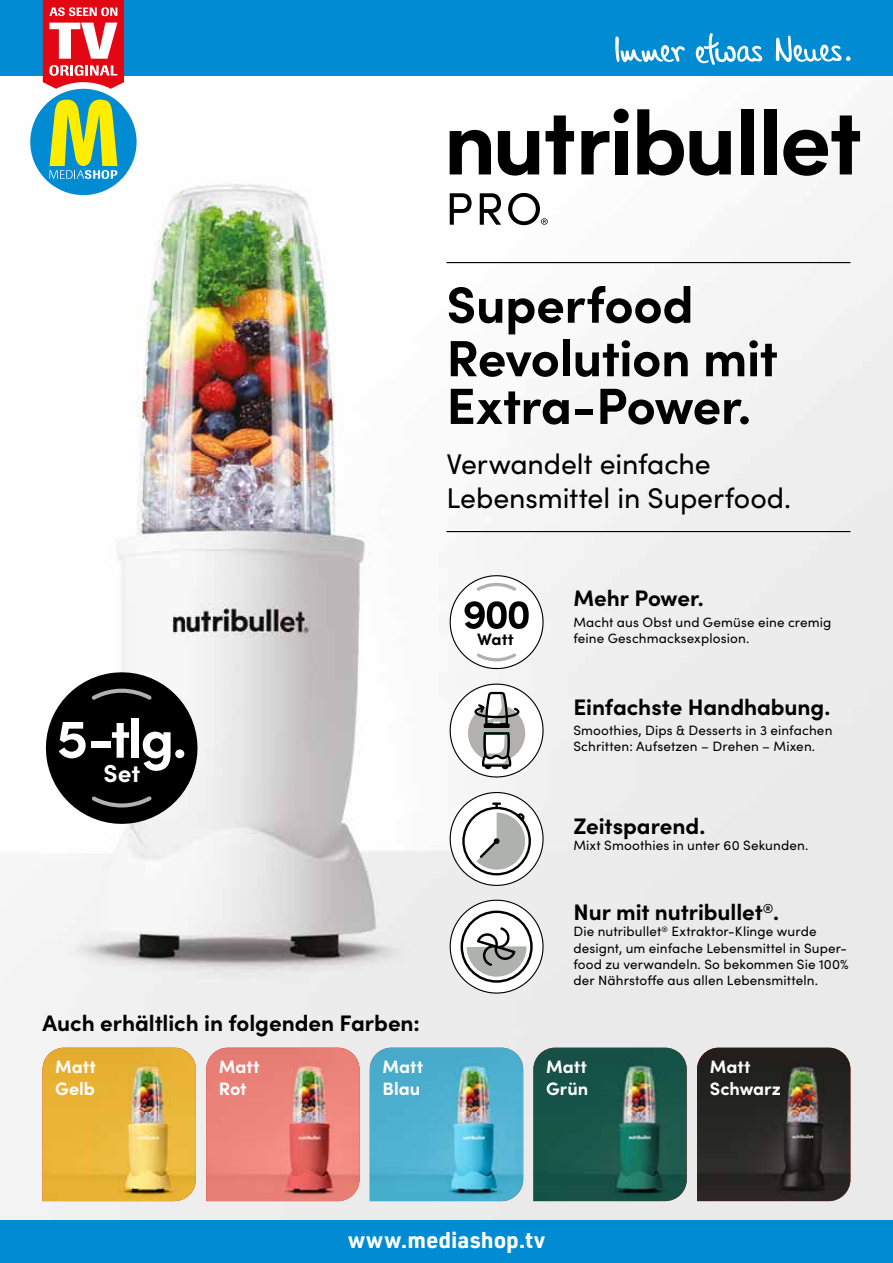
<style>
.page{position:relative;width:893px;height:1263px;background:#fff}
.page>*{position:absolute;margin:0;border:0;box-sizing:border-box;transform-origin:0 0}
.t1{font:700 54.45px "Sofia Pro";color:#fff}
.t2{font:700 51px/53.6px "Sofia Pro";letter-spacing:-.01em;color:#000}
.t3{font:28.5px/34.2px "Sofia Pro";letter-spacing:-.005em;color:#000}
.t4{font:700 24.45px "Sofia Pro";color:#fff}
.t5{font:700 22.5px "Sofia Pro";letter-spacing:-.005em;color:#000}
.t6{font:700 22.5px "URWDIN";color:#fff}
.t7{font:700 18px/21.6px "Sofia Pro";color:#fff}
.t8{font:700 16.5px "Sofia Pro";color:#000}
.t9{font:13.5px/16.2px "Sofia Pro";letter-spacing:.01em;color:#000}
</style>
<div class="page">
<img style="left:0;top:76px;width:893px;height:1144px">
<svg style="left:450px;top:130px;width:41px;height:44px"></svg>
<svg style="left:498px;top:131px;width:41px;height:45px"></svg>
<svg style="left:581px;top:131px;width:28px;height:43px"></svg>
<div style="left:615px;top:131px;width:12px;height:43px;background:#000"></div>
<svg style="left:637px;top:109px;width:94px;height:67px"></svg>
<div style="left:741px;top:109px;width:13px;height:65px;background:#000"></div>
<div style="left:764px;top:109px;width:12px;height:65px;background:#000"></div>
<svg style="left:545px;top:115px;width:29px;height:59px"></svg>
<div style="left:614px;top:109px;width:15px;height:14px;background:#000;border-radius:50%"></div>
<svg style="left:783px;top:115px;width:77px;height:61px"></svg>
<svg style="left:450px;top:193px;width:22px;height:32px"></svg>
<svg style="left:480px;top:193px;width:21px;height:32px"></svg>
<svg style="left:508px;top:193px;width:40px;height:32px"></svg>
<img style="left:697px;top:1048px;width:153px;height:153px">
<img style="left:43px;top:1048px;width:153px;height:153px">
<img style="left:206px;top:1048px;width:154px;height:153px">
<img style="left:370px;top:1048px;width:153px;height:153px">
<img style="left:533px;top:1048px;width:154px;height:153px">
<svg style="left:449px;top:573px;width:99px;height:98px"></svg>
<svg style="left:449px;top:681px;width:99px;height:99px"></svg>
<svg style="left:449px;top:790px;width:99px;height:98px"></svg>
<svg style="left:449px;top:897px;width:99px;height:99px"></svg>
<div style="left:0;top:0;width:893px;height:76px;background:#008bd2"></div>
<div style="left:0;top:1220px;width:893px;height:43px;background:#008bd2"></div>
<div style="left:30px;top:89px;width:107px;height:106px;background:#008bd2;border-radius:50%"></div>
<svg style="left:49px;top:100px;width:68px;height:79px"></svg>
<svg style="left:43px;top:0;width:81px;height:89px;background:#ec5760"></svg>
<svg style="left:615px;top:37px;width:70px;height:25px"></svg>
<svg style="left:776px;top:36px;width:74px;height:26px"></svg>
<svg style="left:696px;top:33px;width:66px;height:32px"></svg>
<svg style="left:40px;top:667px;width:163px;height:162px"></svg>
<hr style="left:446px;top:262px;width:404px;height:1px;background:#000">
<hr style="left:446px;top:531px;width:404px;height:1px;background:#000">
<h2 class="t2" style="left:446px;top:274px;width:333px">Superfood<br>Revolution mit</h2>
<h2 class="t2" style="left:446px;top:375px;width:306px">Extra-Power.</h2>
<h3 class="t3" style="left:446px;top:445px;width:346px">Verwandelt einfache<br>Lebensmittel in Superfood.</h3>
<h1 class="t1" style="left:57px;top:697px;width:132px">5-tlg.</h1>
<h3 class="t4" style="left:103px;top:755px;width:38px">Set</h3>
<p class="t8" style="left:477px;top:626px;width:38px">Watt</p>
<h3 class="t5" style="left:573px;top:581px;width:132px">Mehr Power.</h3>
<p class="t9" style="left:573px;top:613px;width:260px">Macht aus Obst und Gemüse eine cremig feine Geschmacksexplosion.</p>
<h3 class="t5" style="left:573px;top:690px;width:259px">Einfachste Handhabung.</h3>
<p class="t9" style="left:573px;top:722px;width:261px">Smoothies, Dips &amp; Desserts in 3 einfachen<br>Schritten: Aufsetzen – Drehen – Mixen.</p>
<h3 class="t5" style="left:573px;top:809px;width:133px">Zeitsparend.</h3>
<p class="t9" style="left:573px;top:836px;width:237px">Mixt Smoothies in unter 60 Sekunden.</p>
<h3 class="t5" style="left:573px;top:895px;width:207px">Nur mit nutribullet<sup>®</sup>.</h3>
<p class="t9" style="left:573px;top:923px;width:277px">Die nutribullet<sup>®</sup> Extraktor-Klinge wurde designt, um einfache Lebensmittel in Super&shy;food zu verwandeln. So bekommen Sie 100% der Nährstoffe aus allen Lebensmitteln.</p>
<h3 class="t5" style="left:43px;top:1005px;width:379px">Auch erhältlich in folgenden Farben:</h3>
<h3 class="t7" style="left:55px;top:1055px;width:42px">Matt<br>Gelb</h3>
<h3 class="t7" style="left:219px;top:1055px;width:42px">Matt<br>Rot</h3>
<h3 class="t7" style="left:383px;top:1055px;width:42px">Matt<br>Blau</h3>
<h3 class="t7" style="left:546px;top:1055px;width:44px">Matt<br>Grün</h3>
<h3 class="t7" style="left:710px;top:1055px;width:73px">Matt<br>Schwarz</h3>
<h3 class="t6" style="left:348px;top:1224px;width:199px">www.mediashop.tv</h3>
</div>
